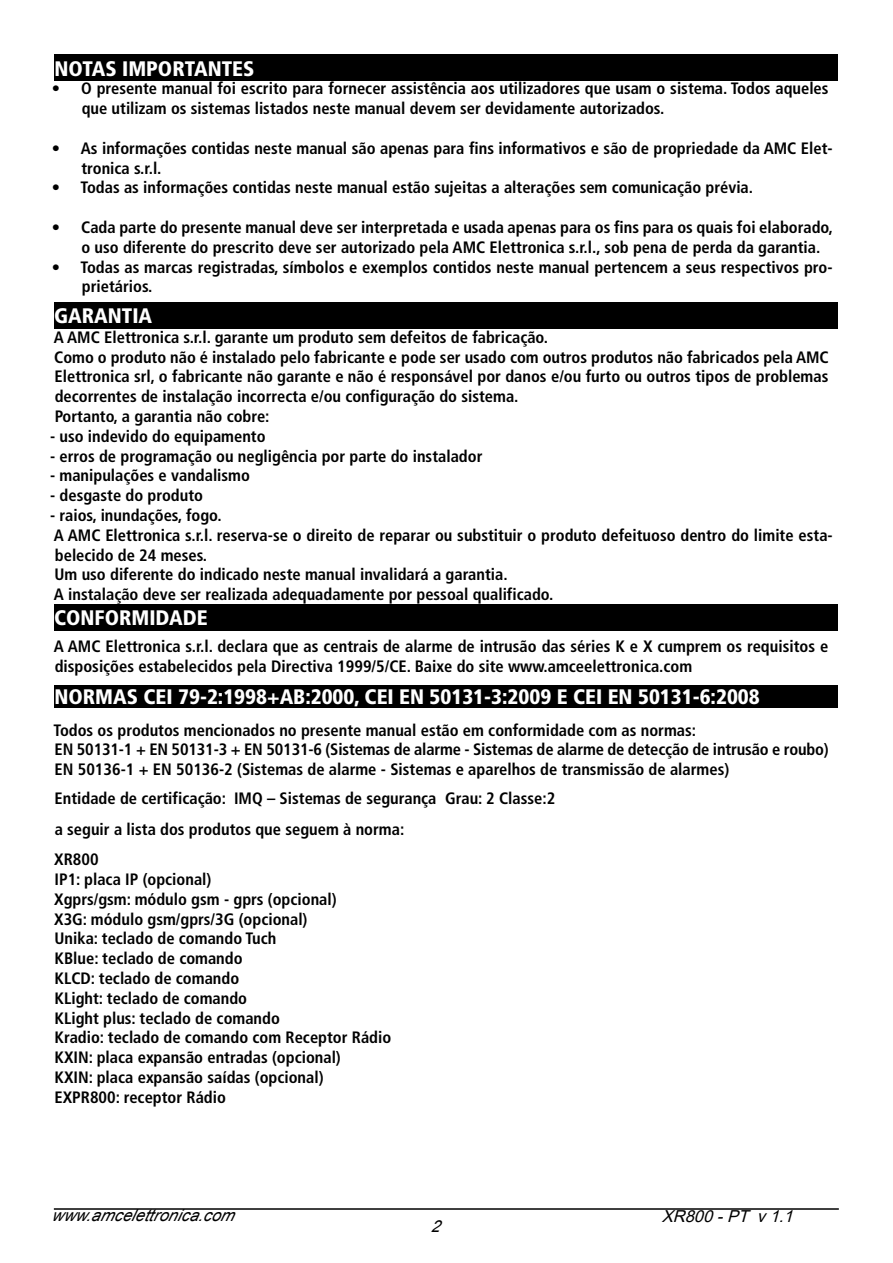
<style>
.page{position:relative;width:893px;height:1263px;background:#fff}
.page>*{position:absolute;margin:0;border:0;box-sizing:border-box;transform-origin:0 0}
.t1{font:900 condensed 21px "Frutiger LT Std";color:#fff}
.t2{font:700 condensed 16.5px/19.8px "Frutiger LT Std";color:#000}
.t3{font:italic 16.5px "Arial";color:#000}
.t4{font:italic 16.5px "Arial";color:#000}
</style>
<div class="page">
<hr style="left:54px;top:1208px;width:785px;height:2px;background:#000">
<div style="left:54px;top:55px;width:783px;height:26px;background:#000"></div>
<div style="left:54px;top:302px;width:783px;height:26px;background:#000"></div>
<div style="left:54px;top:604px;width:783px;height:27px;background:#000"></div>
<div style="left:54px;top:685px;width:783px;height:22px;background:#000"></div>
<p class="t1" style="left:54px;top:56px;width:201px">NOTAS IMPORTANTES</p>
<p class="t2" style="left:82px;top:79px;width:748px;text-indent:-30px">• O presente manual foi escrito para fornecer assistência aos utilizadores que usam o sistema. Todos aqueles que utilizam os sistemas listados neste manual devem ser devidamente autorizados.</p>
<p class="t2" style="left:81px;top:138px;width:753px;text-indent:-30px">• As informações contidas neste manual são apenas para fins informativos e são de propriedade da AM C Elet&shy;tronica s.r.l.</p>
<p class="t2" style="left:52px;top:178px;width:703px">• Todas as informações contidas neste manual estão sujeitas a alterações sem comunicação prévia.</p>
<p class="t2" style="left:81px;top:217px;width:753px;text-indent:-30px">• Cada parte do presente manual deve ser interpretada e usada apenas para os fins para os quais foi elaborado, o uso diferente do prescrito deve ser autorizado pela AM C Elettronica s.r.l., sob pena de perda da garantia.</p>
<p class="t2" style="left:82px;top:257px;width:752px;text-indent:-30px">• Todas as marcas registradas, símbolos e exemplos contidos neste manual pertencem a seus respectivos pro&shy;prietários.</p>
<p class="t1" style="left:54px;top:303px;width:100px">GARANTIA</p>
<p class="t2" style="left:54px;top:327px;width:776px">A AM C Elettronica s.r.l. garante um produto sem defeitos de fabricação.<br>Como o produto não é instalado pelo fabricante e pode ser usado com outros produtos não fabricados pela AMC Elettronica srl, o fabricante não garante e não é responsável por danos e/ou furto ou outros tipos de problemas decorrentes de instalação incorrecta e/ou configuração do sistema.<br>Portanto, a garantia não cobre:</p>
<p class="t2" style="left:50px;top:426px;width:217px">- uso indevido do equipamento</p>
<p class="t2" style="left:50px;top:446px;width:434px">- erros de programação ou negligência por parte do instalador</p>
<p class="t2" style="left:50px;top:466px;width:201px">- manipulações e vandalismo</p>
<p class="t2" style="left:50px;top:486px;width:154px">- desgaste do produto</p>
<p class="t2" style="left:50px;top:505px;width:784px">- raios, inundações, fogo.<br>A AM C Elettronica s.r.l. reserva-se o direito de reparar ou substituir o produto defeituoso dentro do limite esta&shy;belecido de 24 meses.<br>Um uso diferente do indicado neste manual invalidará a garantia.<br>A instalação deve ser realizada adequadamente por pessoal qualificado.</p>
<p class="t1" style="left:54px;top:605px;width:155px">CONFORMIDADE</p>
<p class="t2" style="left:54px;top:637px;width:776px">A AMC Elettronica s.r.l. declara que as centrais de alarme de intrusão das séries K e X cumprem os requisitos e disposições estabelecidos pela Directiva 1999/5/CE. Baixe do site www.amceelettronica.com</p>
<p class="t1" style="left:54px;top:684px;width:707px">NORMAS CEI 79-2:1998+AB:2000, CEI EN 50131-3:2009 E CEI EN 50131-6:2008</p>
<p class="t2" style="left:54px;top:720px;width:777px">Todos os produtos mencionados no presente manual estão em conformidade com as normas:<br>EN 50131-1 + EN 50131-3 + EN 50131-6 (Sistemas de alarme - Sistemas de alarme de detecção de intrusão e roubo)<br>EN 50136-1 + EN 50136-2 (Sistemas de alarme - Sistemas e aparelhos de transmissão de alarmes)</p>
<p class="t2" style="left:54px;top:783px;width:503px;line-height:30.6px">Entidade de certificação: IMQ – Sistemas de segurança Grau: 2 Classe:2 a seguir a lista dos produtos que seguem à norma:<br>XR800</p>
<p class="t2" style="left:54px;top:869px;width:339px">IP1: placa IP (opcional)<br>Xgprs/gsm: módulo gsm - gprs (opcional)<br>X3G: módulo gsm/gprs/3G (opcional)<br>Unika: teclado de comando Tuch<br>KBlue: teclado de comando<br>KLCD: teclado de comando<br>KLight: teclado de comando<br>KLight plus: teclado de comando<br>Kradio: teclado de comando com Receptor Rádio<br>KXIN: placa expansão entradas (opcional)<br>KXIN: placa expansão saídas (opcional)<br>EXPR800: receptor Rádio</p>
<p class="t3" style="left:51px;top:1204px;width:190px">www.amcelettronica.com</p>
<p class="t4" style="left:662px;top:1205px;width:138px">XR800-PT v1.1</p>
<p class="t3" style="left:430px;top:1215px;width:17px">2</p>
</div>
